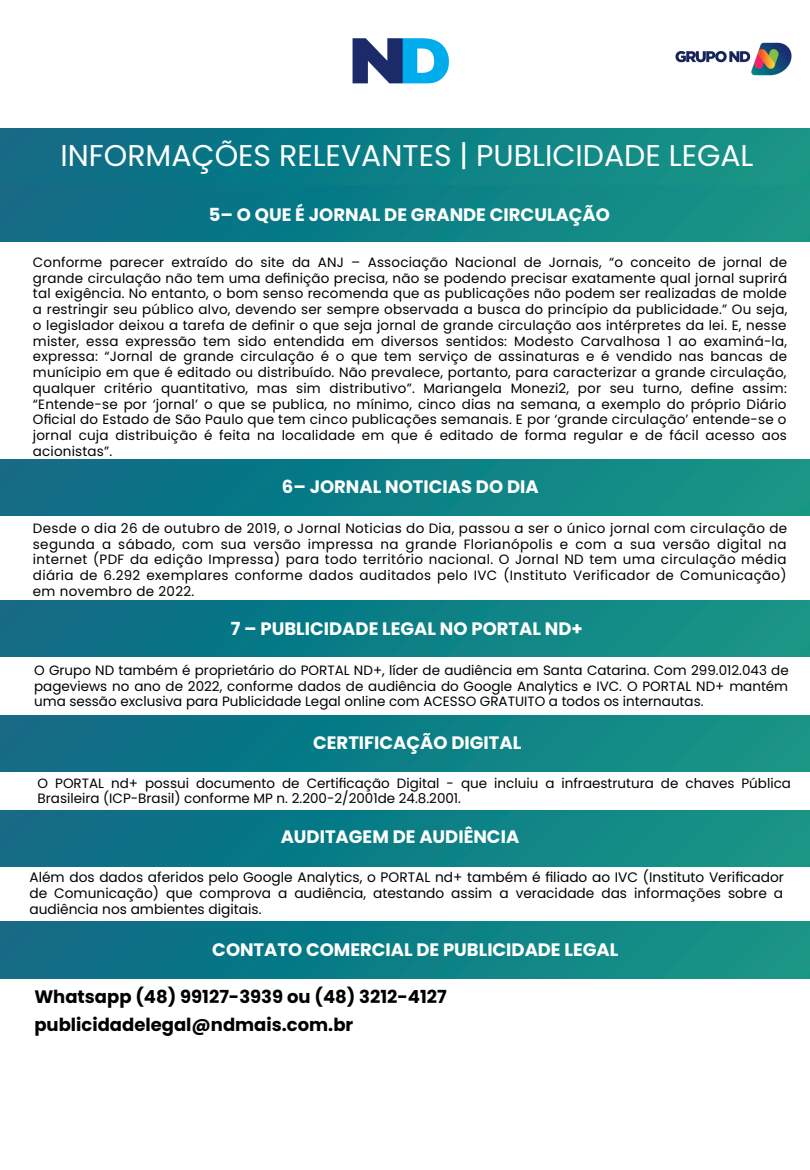
<style>
.page{position:relative;width:810px;height:1170px;background:#fff}
.page>*{position:absolute;margin:0;border:0;box-sizing:border-box;transform-origin:0 0}
.t1{font:30px "Poppins";color:#fff}
.t2{font:700 18px "Poppins";color:#fff}
.t3{font:700 18px/28.2px "Poppins";color:#000}
.t4{font:13.8px/15.8px "Poppins";color:#000;text-align:justify}
.t5{font:13.5px/15.8px "Poppins";color:#000;text-align:justify}
</style>
<div class="page">
<img style="left:0;top:715px;width:810px;height:57px">
<img style="left:0;top:810px;width:810px;height:56px">
<img style="left:0;top:459px;width:810px;height:56px">
<img style="left:0;top:129px;width:810px;height:112px">
<img style="left:0;top:600px;width:810px;height:57px">
<img style="left:352px;top:38px;width:97px;height:46px">
<img style="left:675px;top:42px;width:117px;height:34px">
<img style="left:0;top:922px;width:810px;height:56px">
<h1 class="t1" style="left:60px;top:135px;width:695px">INFORMAÇÕES RELEVANTES | PUBLICIDADE LEGAL</h1>
<h2 class="t2" style="left:209px;top:202px;width:403px">5– O QUE É JORNAL DE GRANDE CIRCULAÇÃO</h2>
<p class="t5" style="left:33px;top:254px;width:756px">Conforme parecer extraído do site da ANJ – Associação Nacional de Jornais, “o conceito de jornal de grande circulação não tem uma definição precisa, não se podendo precisar exatamente qual jornal suprirá tal exigência. No entanto, o bom senso recomenda que as publicações não podem ser realizadas de molde a restringir seu público alvo, devendo ser sempre observada a busca do princípio da publicidade.” Ou seja, o legislador deixou a tarefa de definir o que seja jornal de grande circulação aos intérpretes da lei. E, nesse mister, essa expressão tem sido entendida em diversos sentidos: Modesto Carvalhosa 1 ao examiná-la, expressa: “Jornal de grande circulação é o que tem serviço de assinaturas e é vendido nas bancas de munícipio em que é editado ou distribuído. Não prevalece, portanto, para caracterizar a grande circulação, qualquer critério quantitativo, mas sim distributivo”. Mariangela Monezi2, por seu turno, define assim: “Entende-se por ‘jornal’ o que se publica, no mínimo, cinco dias na semana, a exemplo do próprio Diário Oficial do Estado de São Paulo que tem cinco publicações semanais. E por ‘grande circulação’ entende-se o jornal cuja distribuição é feita na localidade em que é editado de forma regular e de fácil acesso aos acionistas”.</p>
<h2 class="t2" style="left:282px;top:474px;width:258px">6– JORNAL NOTICIAS DO DIA</h2>
<p class="t5" style="left:33px;top:520px;width:756px">Desde o dia 26 de outubro de 2019, o Jornal Noticias do Dia, passou a ser o único jornal com circulação de segunda a sábado, com sua versão impressa na grande Florianópolis e com a sua versão digital na internet (PDF da edição Impressa) para todo território nacional. O Jornal ND tem uma circulação média diária de 6.292 exemplares conforme dados auditados pelo IVC (Instituto Verificador de Comunicação) em novembro de 2022.</p>
<h2 class="t2" style="left:231px;top:616px;width:354px">7 – PUBLICIDADE LEGAL NO PORTAL ND+</h2>
<p class="t5" style="left:34px;top:662px;width:756px">O Grupo ND também é proprietário do PORTAL ND+, líder de audiência em Santa Catarina. Com 299.012.043 de pageviews no ano de 2022, conforme dados de audiência do Google Analytics e IVC. O PORTAL ND+ mantém uma sessão exclusiva para Publicidade Legal online com ACESSO GRATUITO a todos os internautas.</p>
<h2 class="t2" style="left:313px;top:730px;width:210px">CERTIFICAÇÃO DIGITAL</h2>
<p class="t5" style="left:38px;top:775px;width:755px">O PORTAL nd+ possui documento de Certificação Digital - que incluiu a infraestrutura de chaves Pública<br>Brasileira (ICP-Brasil) conforme MP n. 2.200-2/2001de 24.8.2001.</p>
<h2 class="t2" style="left:281px;top:824px;width:240px">AUDITAGEM DE AUDIÊNCIA</h2>
<p class="t4" style="left:29px;top:870px;width:756px">Além dos dados aferidos pelo Google Analytics, o PORTAL nd+ também é filiado ao IVC (Instituto Verificador de Comunicação) que comprova a audiência, atestando assim a veracidade das informações sobre a audiência nos ambientes digitais.</p>
<h2 class="t2" style="left:212px;top:937px;width:408px">CONTATO COMERCIAL DE PUBLICIDADE LEGAL</h2>
<h2 class="t3" style="left:34px;top:983px;width:414px">Whatsapp (48) 99127-3939 ou (48) 3212-4127 publicidadelegal@ndmais.com.br</h2>
</div>
